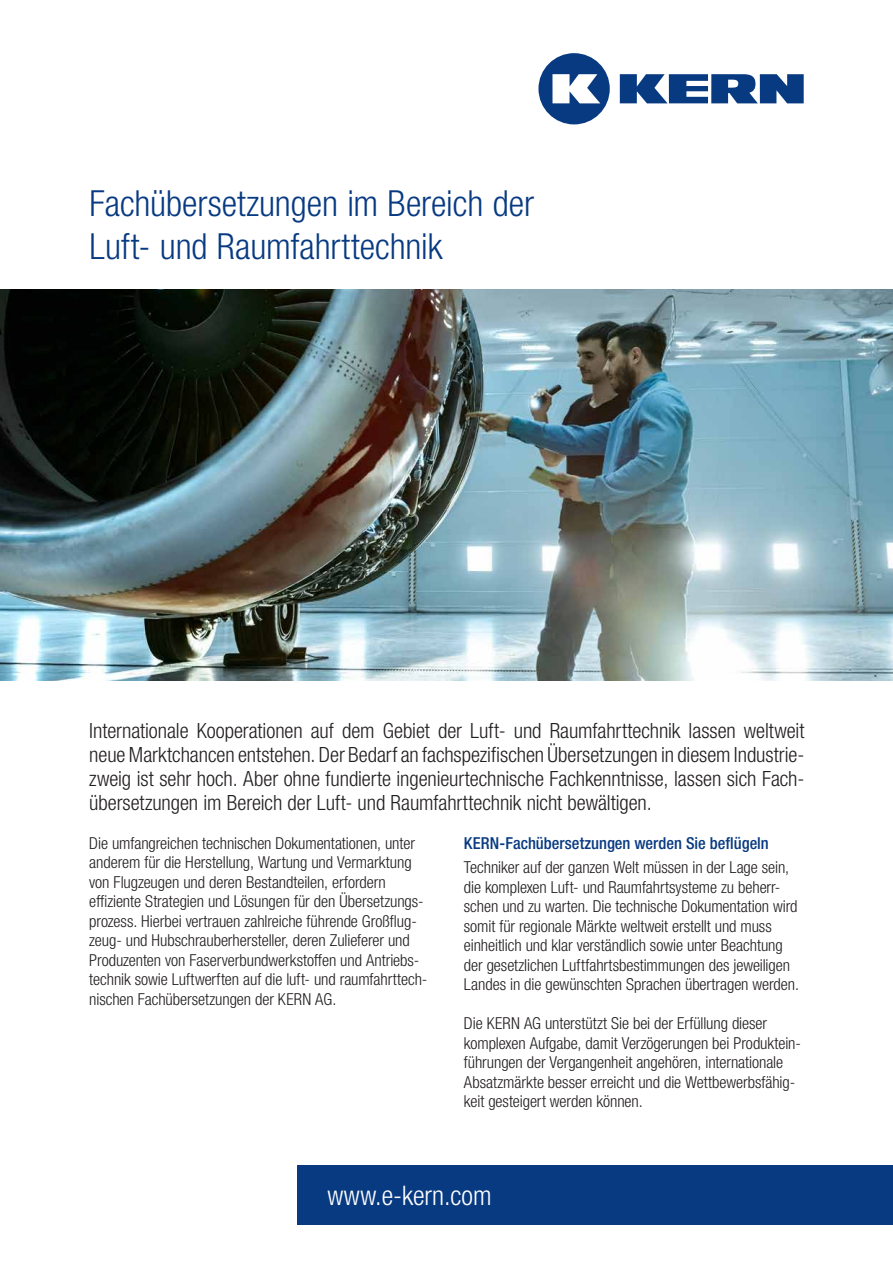
<style>
.page{position:relative;width:893px;height:1263px;background:#fff}
.page>*{position:absolute;margin:0;border:0;box-sizing:border-box;transform-origin:0 0}
.t1{font:300 condensed 36px/43.2px "Helvetica Neue LTW1 G";letter-spacing:-.005em;color:#083a82}
.t2{font:300 condensed 27px "Helvetica Neue LTW1 G";color:#fff}
.t3{font:300 condensed 21px/24px "Helvetica Neue LTW1 G";letter-spacing:-.005em;color:#231f20;text-align:justify}
.t4{font:300 condensed 16.5px/19.5px "Helvetica Neue LTW1 G";letter-spacing:-.005em;color:#231f20}
.t5{font:500 condensed 16.5px "Helvetica Neue LTW1 G";color:#083a82}
</style>
<div class="page">
<div style="left:298px;top:1165px;width:595px;height:60px;background:#083a82"></div>
<svg style="left:620px;top:74px;width:184px;height:29px"></svg>
<svg style="left:538px;top:53px;width:72px;height:71px"></svg>
<img style="left:0;top:289px;width:893px;height:391px">
<h1 class="t1" style="left:89px;top:182px;width:446px">Fachübersetzungen im Bereich der<br>Luft- und Raumfahrttechnik</h1>
<p class="t3" style="left:89px;top:719px;width:717px">Internationale Kooperationen auf dem Gebiet der Luft- und Raumfahrttechnik lassen weltweit neue Marktchancen entstehen. Der Bedarf an fachspezifischen Übersetzungen in diesem Industrie&shy;zweig ist sehr hoch. Aber ohne fundierte ingenieurtechnische Fachkenntnisse, lassen sich Fach&shy;übersetzungen im Bereich der Luft- und Raumfahrttechnik nicht bewältigen.</p>
<p class="t4" style="left:89px;top:833px;width:340px">Die umfangreichen technischen Dokumentationen, unter anderem für die Herstellung, Wartung und Vermarktung von Flugzeugen und deren Bestandteilen, erfordern effiziente Strategien und Lösungen für den Übersetzungs&shy;prozess. Hierbei vertrauen zahlreiche führende Großflug&shy;zeug- und Hubschrauberhersteller, deren Zulieferer und Produzenten von Faserverbundwerkstoffen und Antriebs&shy;technik sowie Luftwerften auf die luft- und raumfahrttech&shy;nischen Fachübersetzungen der KERN AG.</p>
<p class="t5" style="left:464px;top:833px;width:306px">KERN-Fachübersetzungen werden Sie beflügeln</p>
<p class="t4" style="left:464px;top:858px;width:337px">Techniker auf der ganzen Welt müssen in der Lage sein, die komplexen Luft- und Raumfahrtsysteme zu beherr&shy;schen und zu warten. Die technische Dokumentation wird somit für regionale Märkte weltweit erstellt und muss einheitlich und klar verständlich sowie unter Beachtung der gesetzlichen Luftfahrtsbestimmungen des jeweiligen Landes in die gewünschten Sprachen übertragen werden.</p>
<p class="t4" style="left:464px;top:1014px;width:339px">Die KERN AG unterstützt Sie bei der Erfüllung dieser komplexen Aufgabe, damit Verzögerungen bei Produktein&shy;führungen der Vergangenheit angehören, internationale Absatzmärkte besser erreicht und die Wettbewerbsfähig&shy;keit gesteigert werden können.</p>
<h2 class="t2" style="left:327px;top:1179px;width:166px">www.e-kern.com</h2>
</div>
